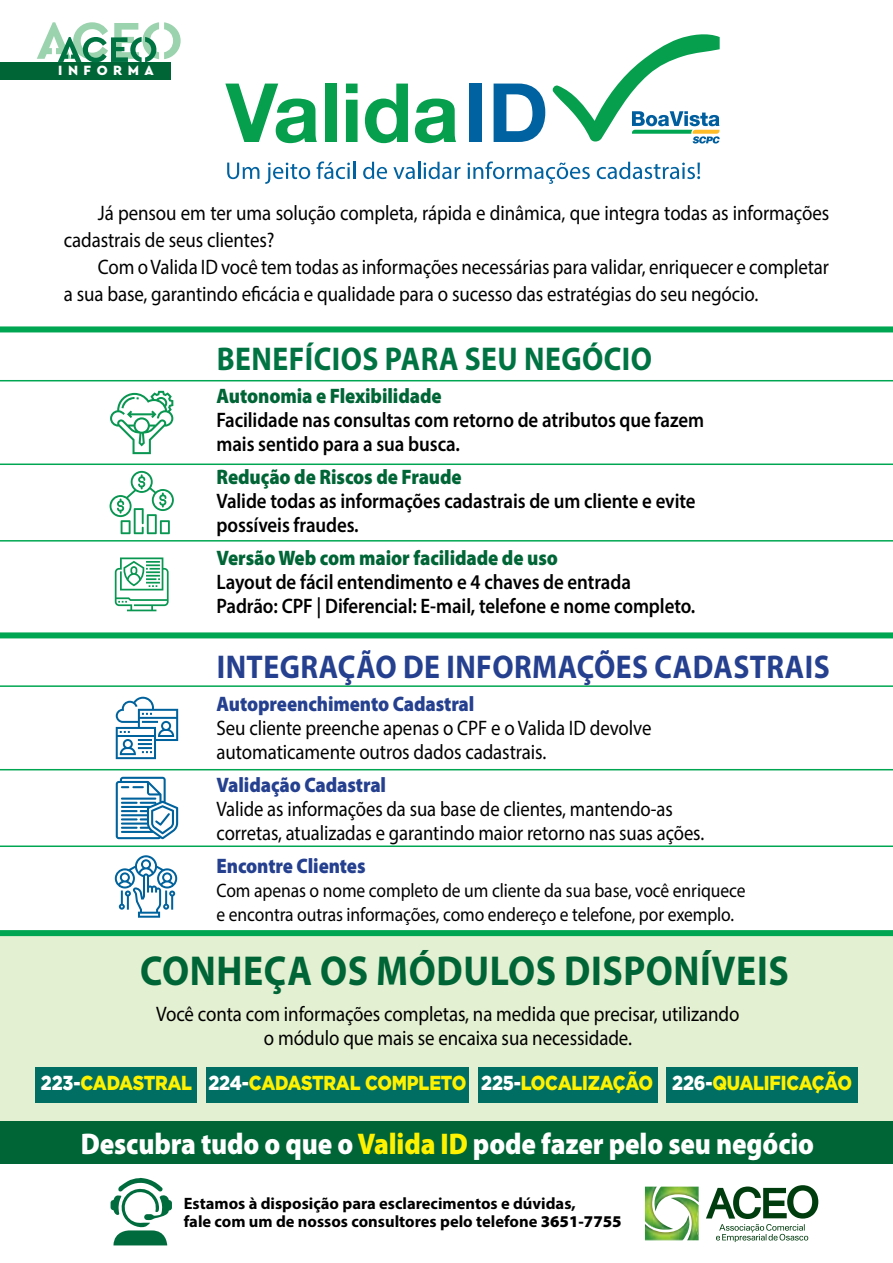
<style>
.page{position:relative;width:893px;height:1263px;background:#fff}
.page>*{position:absolute;margin:0;border:0;box-sizing:border-box;transform-origin:0 0}
.t1{font:700 42px "Myriad Pro";letter-spacing:.015em;color:#006536;scale:.9 1}
.t2{font:700 33px "Myriad Pro";letter-spacing:.015em;color:#25408f;scale:.9 1}
.t3{font:700 33px "Myriad Pro";letter-spacing:.015em;color:#007343;scale:.9 1}
.t4{font:900 30px "Myriad Pro";letter-spacing:-.005em;color:#fff;scale:.9 1}
.t5{font:21px/27px "Myriad Pro";letter-spacing:-.005em;color:#000;scale:.9 1}
.t6{font:600 21px/24px "Myriad Pro";letter-spacing:-.005em;color:#000;scale:.9 1}
.t7{font:21px/24px "Myriad Pro";letter-spacing:-.005em;color:#000;scale:.89 1}
.t8{font:900 21px "Myriad Pro";letter-spacing:-.005em;color:#006536;scale:.9 1}
.t9{font:900 21px "Myriad Pro";letter-spacing:-.005em;color:#25408f;scale:.9 1}
.t10{font:900 20.25px "Gotham";letter-spacing:-.01em;color:#fff200;scale:.87 1}
.t11{font:900 20.25px "Gotham";color:#fff;scale:.87 1}
.t12{font:19.5px/24px "Myriad Pro";letter-spacing:-.005em;color:#000;scale:.9 1}
.t13{font:700 16.5px/18px "Myriad Pro";color:#000}
.t14{font:900 14.1px "Cera Pro";letter-spacing:.39em;color:#fff}
.s1{color:#fff200}
.s2{color:#fff}
.s3{font-weight:900}
</style>
<div class="page">
<div style="left:0;top:1121px;width:893px;height:43px;background:#006536"></div>
<div style="left:0;top:934px;width:893px;height:187px;background:#e4f0d2"></div>
<svg style="left:706px;top:1185px;width:112px;height:57px"></svg>
<img style="left:645px;top:1230px;width:26px;height:10px">
<img style="left:673px;top:1186px;width:26px;height:11px">
<img style="left:645px;top:1186px;width:28px;height:44px">
<img style="left:671px;top:1197px;width:28px;height:43px">
<hr style="left:0;top:380px;width:893px;height:1px;background:#00a651">
<hr style="left:0;top:685px;width:893px;height:2px;background:#00a651">
<hr style="left:0;top:463px;width:893px;height:2px;background:#00a651">
<hr style="left:0;top:769px;width:893px;height:1px;background:#00a651">
<hr style="left:0;top:540px;width:893px;height:2px;background:#00a651">
<hr style="left:0;top:845px;width:893px;height:2px;background:#00a651">
<div style="left:0;top:930px;width:893px;height:6px;background:#00a651"></div>
<div style="left:0;top:632px;width:893px;height:6px;background:#00a651"></div>
<div style="left:0;top:326px;width:893px;height:6px;background:#00a651"></div>
<svg style="left:111px;top:1178px;width:61px;height:67px"></svg>
<svg style="left:110px;top:471px;width:64px;height:63px"></svg>
<svg style="left:110px;top:391px;width:63px;height:63px"></svg>
<svg style="left:115px;top:557px;width:54px;height:54px"></svg>
<svg style="left:116px;top:777px;width:62px;height:62px"></svg>
<svg style="left:116px;top:697px;width:62px;height:62px"></svg>
<svg style="left:115px;top:855px;width:62px;height:63px"></svg>
<div style="left:0;top:62px;width:171px;height:17px;background:#006536"></div>
<svg style="left:37px;top:22px;width:144px;height:40px"></svg>
<svg style="left:227px;top:163px;width:32px;height:16px"></svg>
<svg style="left:265px;top:163px;width:45px;height:21px"></svg>
<svg style="left:317px;top:161px;width:38px;height:18px"></svg>
<svg style="left:363px;top:162px;width:24px;height:17px"></svg>
<svg style="left:393px;top:162px;width:67px;height:17px"></svg>
<svg style="left:467px;top:161px;width:123px;height:23px"></svg>
<svg style="left:597px;top:162px;width:103px;height:17px"></svg>
<svg style="left:225px;top:84px;width:92px;height:59px"></svg>
<div style="left:325px;top:84px;width:11px;height:58px;background:#059f4e"></div>
<svg style="left:346px;top:84px;width:12px;height:58px"></svg>
<svg style="left:365px;top:84px;width:43px;height:59px"></svg>
<svg style="left:415px;top:99px;width:41px;height:44px"></svg>
<div style="left:469px;top:84px;width:13px;height:58px;background:#0062a0"></div>
<svg style="left:494px;top:84px;width:51px;height:58px"></svg>
<svg style="left:552px;top:34px;width:168px;height:109px"></svg>
<div style="left:35px;top:1067px;width:162px;height:36px;background:#006e63"></div>
<div style="left:479px;top:1067px;width:179px;height:36px;background:#006e63"></div>
<div style="left:666px;top:1067px;width:192px;height:36px;background:#006e63"></div>
<div style="left:206px;top:1067px;width:263px;height:36px;background:#006e63"></div>
<p class="t14" style="left:58px;top:61px;width:97px">INFORMA</p>
<p class="t5" style="left:64px;top:199px;width:852px;text-indent:34px">Já pensou em ter uma solução completa, rápida e dinâmica, que integra todas as informações cadastrais de seus clientes?</p>
<p class="t5" style="left:64px;top:253px;width:852px;text-indent:34px">Com o Valida ID você tem todas as informações necessárias para validar, enriquecer e completar a sua base, garantindo eficácia e qualidade para o sucesso das estratégias do seu negócio.</p>
<h2 class="t3" style="left:217px;top:338px;width:485px">Benefícios para seu negócio</h2>
<p class="t8" style="left:216px;top:382px;width:252px">Autonomia e Flexibilidade</p>
<p class="t6" style="left:216px;top:408px;width:543px">Facilidade nas consultas com retorno de atributos que fazem mais sentido para a sua busca.</p>
<p class="t8" style="left:216px;top:463px;width:274px">Redução de Riscos de Fraude</p>
<p class="t6" style="left:216px;top:489px;width:534px">Valide todas as informações cadastrais de um cliente e evite possíveis fraudes.</p>
<p class="t8" style="left:216px;top:544px;width:381px">Versão Web com maior facilidade de uso</p>
<p class="t6" style="left:216px;top:570px;width:533px">Layout de fácil entendimento e 4 chaves de entrada<br>Padrão: CPF | Diferencial: E-mail, telefone e nome completo.</p>
<h2 class="t2" style="left:217px;top:645px;width:683px">Integração de Informações Cadastrais</h2>
<p class="t9" style="left:216px;top:689px;width:288px">Autopreenchimento Cadastral</p>
<p class="t5" style="left:216px;top:715px;width:485px;line-height:24px">Seu cliente preenche apenas o CPF e o Valida ID devolve automaticamente outros dados cadastrais.</p>
<p class="t9" style="left:216px;top:770px;width:190px">Validação Cadastral</p>
<p class="t7" style="left:216px;top:796px;width:550px">Valide as informações da sua base de clientes, mantendo-as corretas, atualizadas e garantindo maior retorno nas suas ações.</p>
<p class="t9" style="left:216px;top:851px;width:167px">Encontre Clientes</p>
<p class="t12" style="left:216px;top:878px;width:589px">Com apenas o nome completo de um cliente da sua base, você enriquece e encontra outras informações, como endereço e telefone, por exemplo.</p>
<h1 class="t1" style="left:140px;top:943px;width:722px">Conheça os módulos disponíveis</h1>
<p class="t5" style="left:156px;top:1001px;width:650px;line-height:24px;text-align:center">Você conta com informações completas, na medida que precisar, utilizando o módulo que mais se encaixa sua necessidade.</p>
<p class="t11" style="left:41px;top:1069px;width:77px">223-<span class="s1">CADA</span></p>
<p class="t10" style="left:133px;top:1069px;width:165px">STRAL <span class="s2">224-</span>CADA</p>
<p class="t10" style="left:301px;top:1069px;width:635px">STRAL COMPLETO <span class="s2">225-</span>LOCALIZAÇÃO <span class="s2">226-</span>QUALIFICAÇÃO</p>
<h3 class="t4" style="left:81px;top:1123px;width:816px">Descubra tudo o que o <span class="s1">Valida ID</span> pode fazer pelo seu negócio</h3>
<p class="t13" style="left:184px;top:1194px;width:440px">Estamos à disposição para esclarecimentos e dúvidas,<br>fale com um de nossos consultores pelo telefone <span class="s3">3651-7755</span></p>
</div>
